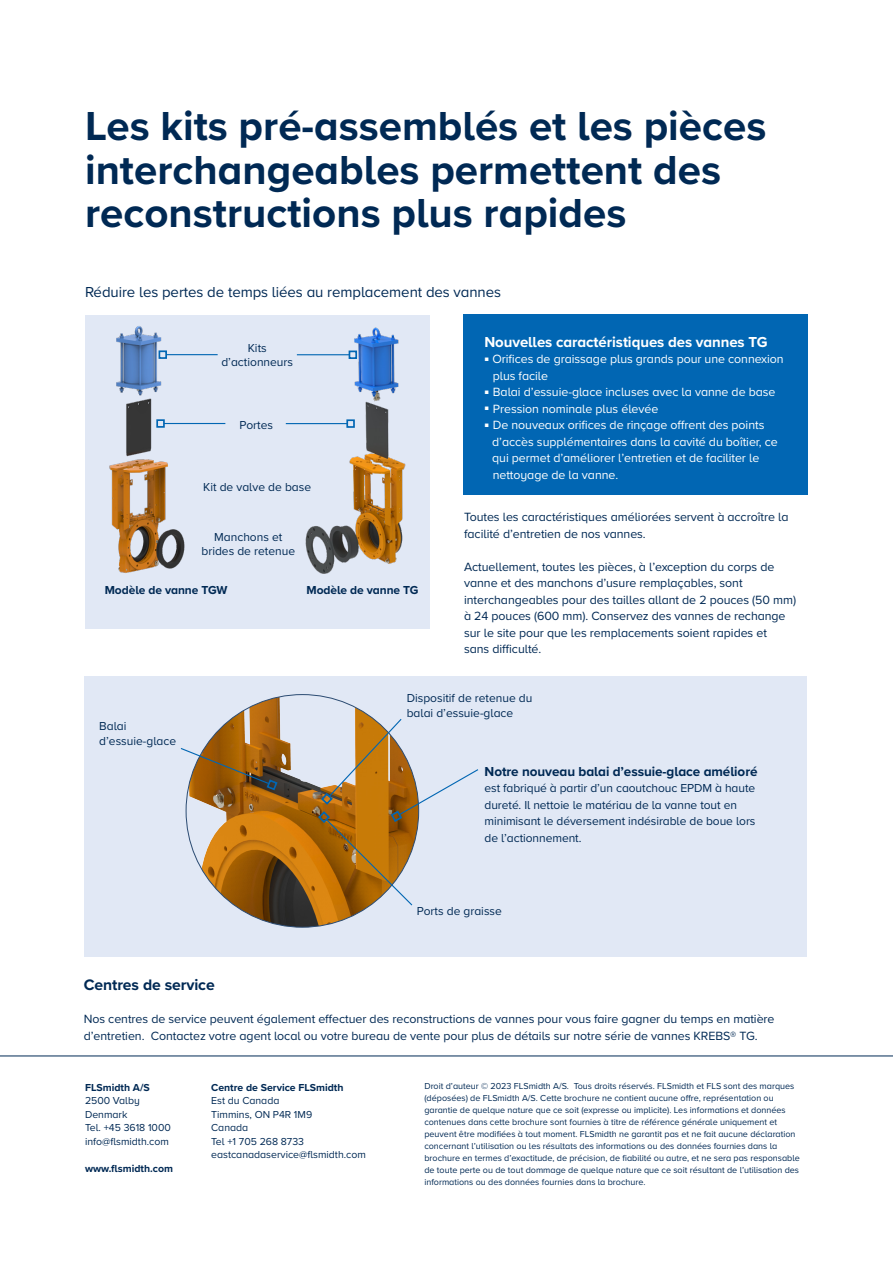
<style>
.page{position:relative;width:893px;height:1263px;background:#fff}
.page>*{position:absolute;margin:0;border:0;box-sizing:border-box;transform-origin:0 0}
.Heading_level_1{font:700 42px/43.5px "Proxima Nova";color:#002954}
.Body_copy{font:700 15.75px "Proxima Nova";letter-spacing:-.005em;color:#002954}
.Body_copy-2{font:15px "Proxima Nova";letter-spacing:-.005em;color:#002954}
.Body{font:700 15px "Proxima Nova";letter-spacing:-.005em;color:#fff}
.Body_copy-3{font:700 13.5px "Proxima Nova";letter-spacing:-.005em;color:#002954}
.Body_copy-4{font:12.3px/16.5px "Proxima Nova";letter-spacing:-.005em;color:#002954}
.t1{font:12.3px/16.5px "Proxima Nova";letter-spacing:-.005em;color:#fff}
.Body_copy-5{font:12px/16.5px "Proxima Nova";letter-spacing:-.005em;color:#002954}
.Table_Diag_WHITE{font:12px/14.4px "Proxima Nova";color:#002954;text-align:center}
.Body_copy-6{font:700 12px "Proxima Nova";letter-spacing:-.005em;color:#002954}
.Address_Regular{font:10.5px/13.5px "Proxima Nova";color:#002954}
.Address_Bold{font:700 10.5px "Proxima Nova";color:#002954}
.Address_Regular-2{font:700 10.5px "Proxima Nova";color:#002954}
.Copyright_text{font:9px/12px "Proxima Nova";color:#002954}
</style>
<div class="page">
<hr style="left:0;top:1056px;width:893px;height:1px;background:#002954">
<div style="left:463px;top:314px;width:345px;height:181px;background:#0166b3"></div>
<div style="left:85px;top:315px;width:344px;height:313px;background:#e1e8f5"></div>
<div style="left:84px;top:677px;width:723px;height:280px;background:#e1e8f5"></div>
<img style="left:303px;top:327px;width:103px;height:246px">
<img style="left:109px;top:326px;width:102px;height:247px">
<hr style="left:297px;top:354px;width:52px;height:1px;background:#0166b3">
<div style="left:349px;top:350px;width:8px;height:9px;border:2px solid #0166b3"></div>
<hr style="left:286px;top:423px;width:61px;height:1px;background:#0166b3">
<div style="left:346px;top:419px;width:9px;height:9px;border:2px solid #0166b3"></div>
<hr style="left:166px;top:354px;width:52px;height:1px;background:#0166b3">
<div style="left:159px;top:350px;width:8px;height:9px;border:2px solid #0166b3"></div>
<hr style="left:164px;top:423px;width:61px;height:1px;background:#0166b3">
<div style="left:156px;top:419px;width:9px;height:9px;border:2px solid #0166b3"></div>
<img style="left:186px;top:695px;width:233px;height:232px;border-radius:116px">
<svg style="left:180px;top:747px;width:99px;height:44px;background:#956931"></svg>
<svg style="left:317px;top:718px;width:162px;height:189px"></svg>
<p class="Heading_level_1" style="left:85px;top:104px;width:683px">Les kits pré-assemblés et les pièces interchangeables permettent des reconstructions plus rapides</p>
<p class="Body_copy-2" style="left:85px;top:281px;width:418px">Réduire les pertes de temps liées au remplacement des vannes</p>
<p class="Table_Diag_WHITE" style="left:221px;top:340px;width:73px">Kits d’actionneurs</p>
<p class="Table_Diag_WHITE" style="left:240px;top:417px;width:35px">Portes</p>
<p class="Table_Diag_WHITE" style="left:203px;top:480px;width:109px">Kit de valve de base</p>
<p class="Table_Diag_WHITE" style="left:201px;top:529px;width:95px">Manchons et brides de retenue</p>
<p class="Body_copy-6" style="left:105px;top:581px;width:124px">Modèle de vanne TGW</p>
<p class="Body_copy-6" style="left:307px;top:581px;width:113px">Modèle de vanne TG</p>
<p class="Body" style="left:484px;top:330px;width:285px">Nouvelles caractéristiques des vannes TG</p>
<p class="t1" style="left:493px;top:350px;width:293px;text-indent:-8px"><sup>■</sup> Orifices de graissage plus grands pour une connexion plus facile</p>
<p class="t1" style="left:485px;top:383px;width:292px"><sup>■</sup> Balai d’essuie-glace incluses avec la vanne de base</p>
<p class="t1" style="left:485px;top:400px;width:175px"><sup>■</sup> Pression nominale plus élevée</p>
<p class="t1" style="left:492px;top:416px;width:287px;text-indent:-7px"><sup>■</sup> De nouveaux orifices de rinçage offrent des points d’accès supplémentaires dans la cavité du boîtier, ce qui permet d’améliorer l’entretien et de faciliter le nettoyage de la vanne.</p>
<p class="Body_copy-4" style="left:464px;top:508px;width:326px">Toutes les caractéristiques améliorées servent à accroître la facilité d’entretien de nos vannes.</p>
<p class="Body_copy-4" style="left:464px;top:558px;width:333px">Actuellement, toutes les pièces, à l’exception du corps de vanne et des manchons d’usure remplaçables, sont interchangeables pour des tailles allant de 2 pouces (50 mm) à 24 pouces (600 mm). Conservez des vannes de rechange sur le site pour que les remplacements soient rapides et<br>sans difficulté.</p>
<p class="Table_Diag_WHITE" style="left:99px;top:719px;width:29px">Balai</p>
<p class="Table_Diag_WHITE" style="left:99px;top:733px;width:78px">d’essuie-glace</p>
<p class="Table_Diag_WHITE" style="left:407px;top:691px;width:127px;text-align:left">Dispositif de retenue du balai d’essuie-glace</p>
<p class="Body_copy-3" style="left:485px;top:761px;width:275px">Notre nouveau balai d’essuie-glace amélioré</p>
<p class="Body_copy-5" style="left:485px;top:779px;width:272px">est fabriqué à partir d’un caoutchouc EPDM à haute dureté. Il nettoie le matériau de la vanne tout en minimisant le déversement indésirable de boue lors de l’actionnement.</p>
<p class="Table_Diag_WHITE" style="left:417px;top:903px;width:87px">Ports de graisse</p>
<p class="Body_copy" style="left:84px;top:973px;width:133px">Centres de service</p>
<p class="Body_copy-4" style="left:84px;top:1010px;width:692px">Nos centres de service peuvent également effectuer des reconstructions de vannes pour vous faire gagner du temps en matière d’entretien. Contactez votre agent local ou votre bureau de vente pour plus de détails sur notre série de vannes KREBS® TG.</p>
<p class="Address_Bold" style="left:85px;top:1079px;width:66px">FLSmidth A/S</p>
<p class="Address_Regular" style="left:85px;top:1093px;width:56px">2500 Valby</p>
<p class="Address_Regular" style="left:85px;top:1107px;width:44px">Denmark</p>
<p class="Address_Regular" style="left:85px;top:1120px;width:87px">Tel. +45 3618 1000</p>
<p class="Address_Regular" style="left:85px;top:1134px;width:85px">info@flsmidth.com</p>
<p class="Address_Bold" style="left:85px;top:1160px;width:90px">www.flsmidth.com</p>
<p class="Address_Regular-2" style="left:211px;top:1079px;width:134px">Centre de Service FLSmidth</p>
<p class="Address_Regular" style="left:211px;top:1093px;width:70px">Est du Canada</p>
<p class="Address_Regular" style="left:211px;top:1107px;width:103px">Timmins, ON P4R 1M9</p>
<p class="Address_Regular" style="left:211px;top:1120px;width:39px">Canada</p>
<p class="Address_Regular" style="left:211px;top:1134px;width:156px">Tel +1 705 268 8733 eastcanadaservice@flsmidth.com</p>
<p class="Copyright_text" style="left:424px;top:1080px;width:377px">Droit d’auteur © 2023 FLSmidth A/S. Tous droits réservés. FLSmidth et FLS sont des marques (déposées) de FLSmidth A/S. Cette brochure ne contient aucune offre, représentation ou garantie de quelque nature que ce soit (expresse ou implicite). Les informations et données contenues dans cette brochure sont fournies à titre de référence générale uniquement et peuvent être modifiées à tout moment. FLSmidth ne garantit pas et ne fait aucune déclaration concernant l’utilisation ou les résultats des informations ou des données fournies dans la brochure en termes d’exactitude, de précision, de fiabilité ou autre, et ne sera pas responsable de toute perte ou de tout dommage de quelque nature que ce soit résultant de l’utilisation des informations ou des données fournies dans la brochure.</p>
</div>
